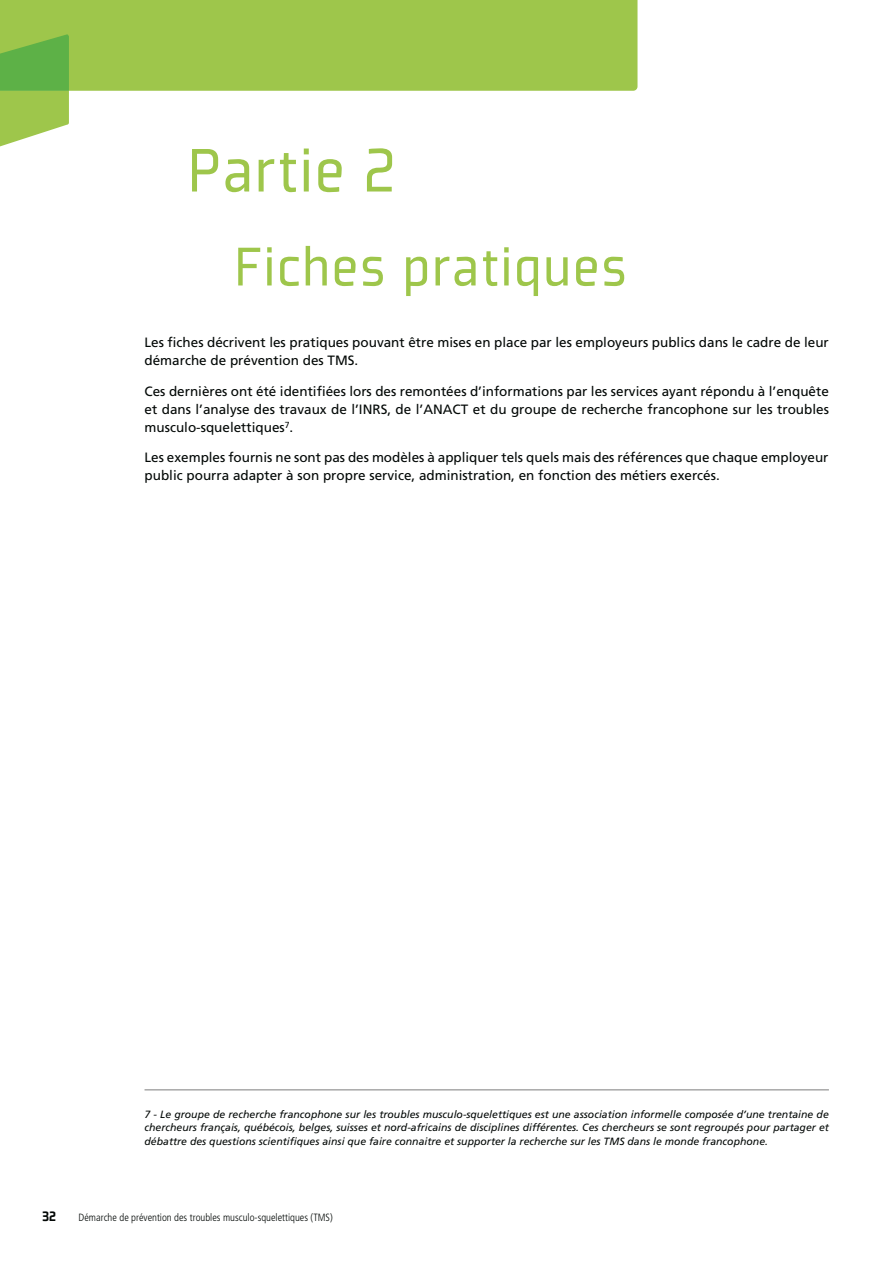
<style>
.page{position:relative;width:893px;height:1263px;background:#fff}
.page>*{position:absolute;margin:0;border:0;box-sizing:border-box;transform-origin:0 0}
.t1{font:67.5px "Plexes";color:#9ec64b}
.t2{font:60px "Plexes";color:#9ec64b}
.t3{font:900 15px "Plexes";color:#030806}
.t4{font:13.5px/18px "Frutiger";color:#030806}
.t5{font:italic 10.5px/13.5px "Frutiger";color:#030806;text-align:justify}
.t6{font:300 condensed 10.5px "Frutiger";color:#030806}
</style>
<div class="page">
<div style="left:0;top:0;width:637px;height:91px;background:#9ec64b"></div>
<svg style="left:0;top:34px;width:69px;height:112px;background:#8cc25a"></svg>
<hr style="left:145px;top:1089px;width:684px;height:1px;background:#838382">
<h1 class="t1" style="left:187px;top:147px;width:211px">Partie 2</h1>
<h2 class="t2" style="left:234px;top:246px;width:396px">Fiches pratiques</h2>
<p class="t4" style="left:145px;top:334px;width:686px">Les fiches décrivent les pratiques pouvant être mises en place par les employeurs publics dans le cadre de leur démarche de prévention des TMS.</p>
<p class="t4" style="left:145px;top:383px;width:686px;text-align:justify">Ces dernières ont été identifiées lors des remontées d’informations par les services ayant répondu à l’enquête et dans l’analyse des travaux de l’INRS, de l’ANACT et du groupe de recherche francophone sur les troubles musculo-squelettiques<sup>7</sup>.</p>
<p class="t4" style="left:145px;top:450px;width:685px">Les exemples fournis ne sont pas des modèles à appliquer tels quels mais des références que chaque employeur public pourra adapter à son propre service, administration, en fonction des métiers exercés.</p>
<p class="t5" style="left:145px;top:1108px;width:686px">7 - Le groupe de recherche francophone sur les troubles musculo-squelettiques est une association informelle composée d’une trentaine de chercheurs français, québécois, belges, suisses et nord-africains de disciplines différentes. Ces chercheurs se sont regroupés pour partager et débattre des questions scientifiques ainsi que faire connaitre et supporter la recherche sur les TMS dans le monde francophone.</p>
<p class="t3" style="left:43px;top:1207px;width:15px">32</p>
<p class="t6" style="left:79px;top:1213px;width:256px">Démarche de prévention des troubles musculo-squelettiques (TMS)</p>
</div>
